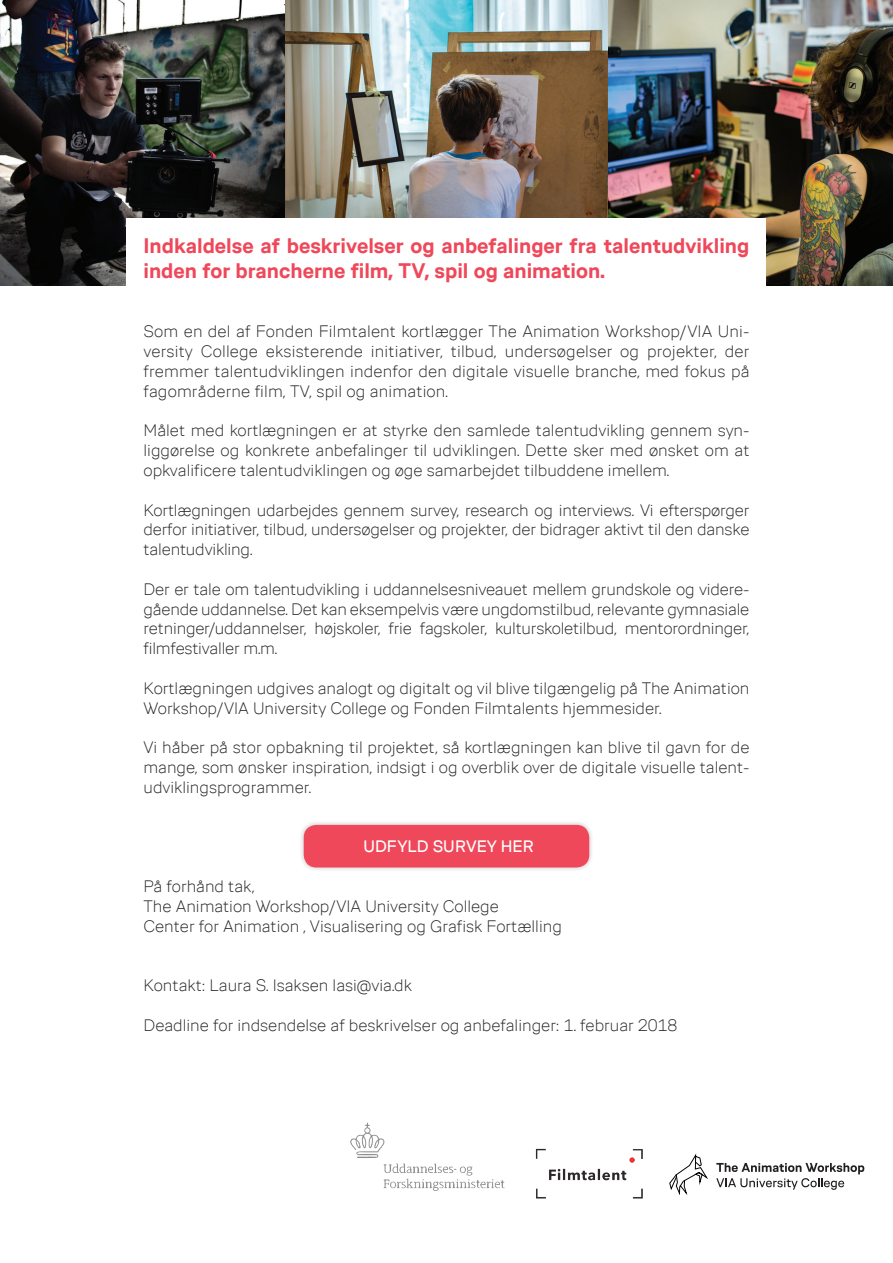
<style>
.page{position:relative;width:893px;height:1263px;background:#fff}
.page>*{position:absolute;margin:0;border:0;box-sizing:border-box;transform-origin:0 0}
.t1{font:700 21px/25.2px "VIA Type Office";color:#ef485a}
.t2{font:300 16.5px/19.8px "VIA Type Office";color:#231f20;text-align:justify}
.t3{font:16.5px "VIA Type Office";color:#fff}
</style>
<div class="page">
<img style="left:607px;top:0;width:286px;height:286px">
<img style="left:0;top:0;width:286px;height:286px">
<img style="left:286px;top:0;width:321px;height:218px">
<svg style="left:716px;top:1163px;width:148px;height:27px"></svg>
<svg style="left:669px;top:1153px;width:39px;height:43px"></svg>
<img style="left:535px;top:1148px;width:108px;height:51px">
<div style="left:127px;top:218px;width:639px;height:716px;background:#fff"></div>
<div style="left:294px;top:815px;width:305px;height:62px;background:#fff;opacity:.75"></div>
<div style="left:304px;top:825px;width:285px;height:42px;background:#ef485a;border-radius:13px"></div>
<img style="left:350px;top:1123px;width:154px;height:67px">
<p class="t1" style="left:144px;top:233px;width:607px">Indkaldelse af beskrivelser og anbefalinger fra talentudvikling inden for brancherne film, TV, spil og animation.</p>
<p class="t2" style="left:144px;top:322px;width:607px">Som en del af Fonden Filmtalent kortlægger The Animation Workshop/VIA Uni&shy;versity College eksisterende initiativer, tilbud, undersøgelser og projekter, der fremmer talentudviklingen indenfor den digitale visuelle branche, med fokus på fagområderne film, TV, spil og animation.</p>
<p class="t2" style="left:144px;top:421px;width:607px">Målet med kortlægningen er at styrke den samlede talentudvikling gennem syn&shy;liggørelse og konkrete anbefalinger til udviklingen. Dette sker med ønsket om at opkvalificere talentudviklingen og øge samarbejdet tilbuddene imellem.</p>
<p class="t2" style="left:144px;top:500px;width:607px">Kortlægningen udarbejdes gennem survey, research og interviews. Vi efterspørger derfor initiativer, tilbud, undersøgelser og projekter, der bidrager aktivt til den danske talentudvikling.</p>
<p class="t2" style="left:144px;top:579px;width:607px">Der er tale om talentudvikling i uddannelsesniveauet mellem grundskole og videre&shy;gående uddannelse. Det kan eksempelvis være ungdomstilbud, relevante gymnasiale retninger/uddannelser, højskoler, frie fagskoler, kulturskoletilbud, mentorordninger, filmfestivaller m.m.</p>
<p class="t2" style="left:144px;top:678px;width:607px">Kortlægningen udgives analogt og digitalt og vil blive tilgængelig på The Animation<br>Workshop/VIA University College og Fonden Filmtalents hjemmesider.</p>
<p class="t2" style="left:144px;top:738px;width:607px">Vi håber på stor opbakning til projektet, så kortlægningen kan blive til gavn for de mange, som ønsker inspiration, indsigt i og overblik over de digitale visuelle talent&shy;udviklingsprogrammer.</p>
<p class="t3" style="left:363px;top:837px;width:172px">UDFYLD SURVEY HER</p>
<p class="t2" style="left:144px;top:876px;width:420px;text-align:left">På forhånd tak,<br>The Animation Workshop/VIA University College<br>Center for Animation , Visualisering og Grafisk Fortælling</p>
<p class="t2" style="left:144px;top:975px;width:270px">Kontakt: Laura S. Isaksen lasi@via.dk</p>
<p class="t2" style="left:144px;top:1015px;width:535px">Deadline for indsendelse af beskrivelser og anbefalinger: 1. februar 2018</p>
</div>
